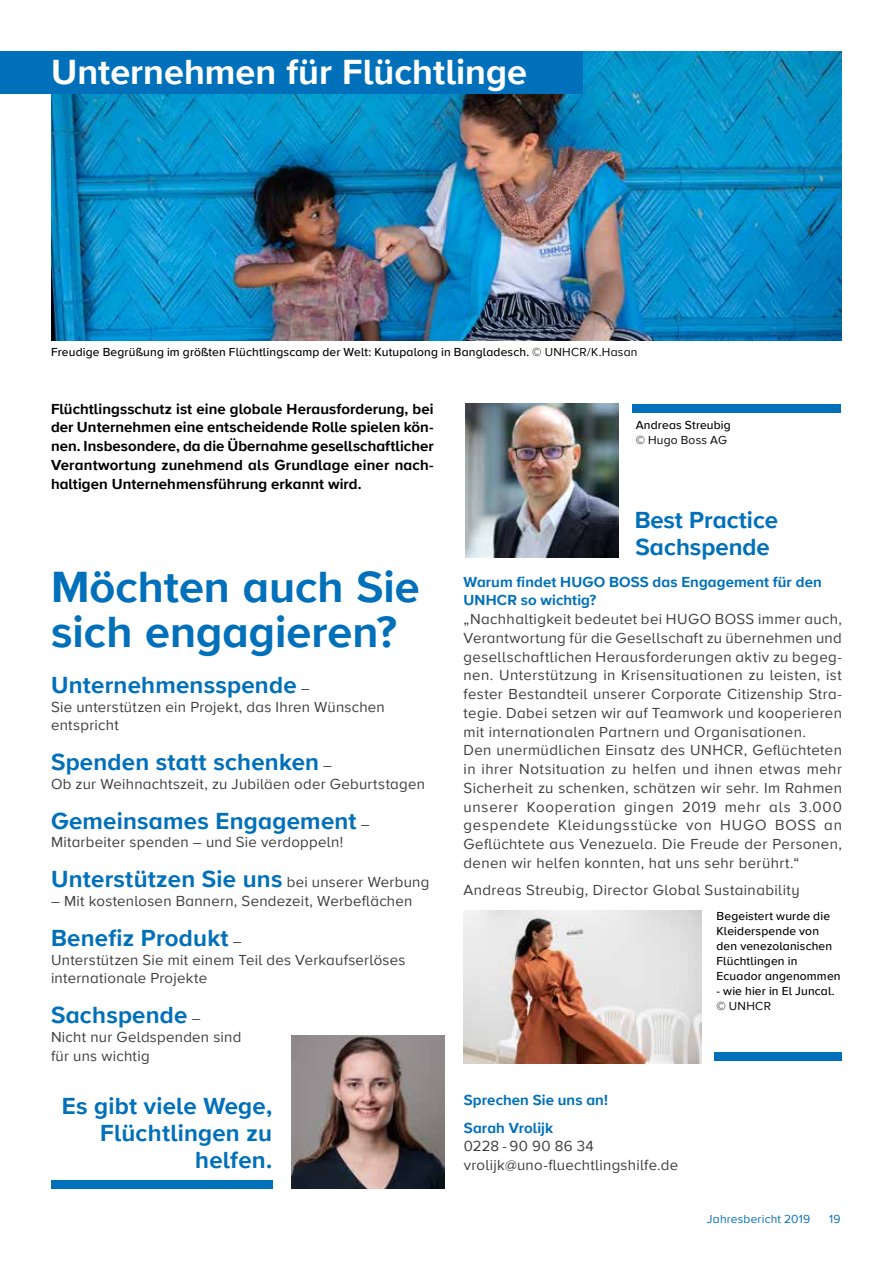
<style>
.page{position:relative;width:893px;height:1263px;background:#fff}
.page>*{position:absolute;margin:0;border:0;box-sizing:border-box;transform-origin:0 0}
.t1{font:700 45px/45px "Proxima Nova A";color:#0070ba}
.t2{font:700 36px "Proxima Nova A";color:#fff}
.t3{font:700 24px/27px "Proxima Nova A";letter-spacing:.01em;color:#0070ba;text-align:right}
.t4{font:15px/18.8px "Proxima Nova A";letter-spacing:.025em;color:#3c3c3b}
.t5{font:700 15px/18.8px "Proxima Nova A";letter-spacing:.005em;color:#000;text-align:justify}
.t6{font:700 15px/27.3px "Proxima Nova A";letter-spacing:.005em;color:#0070ba}
.t7{font:500 12px/15px "Proxima Nova A";letter-spacing:.015em;color:#000}
.t8{font:12px "Proxima Nova A";letter-spacing:.015em;color:#0070ba}
.t9{font:12px "Proxima Nova A";letter-spacing:.02em;color:#000}
.s1{font-weight:400}
.s2{font-weight:400;font-size:15px;color:#3c3c3b}
</style>
<div class="page">
<img style="left:51px;top:51px;width:791px;height:289px">
<img style="left:291px;top:1035px;width:153px;height:153px">
<div style="left:0;top:51px;width:583px;height:43px;background:#0070ba"></div>
<img style="left:466px;top:404px;width:153px;height:153px">
<img style="left:463px;top:910px;width:239px;height:153px">
<div style="left:632px;top:404px;width:209px;height:8px;background:#0070ba"></div>
<div style="left:51px;top:1180px;width:221px;height:8px;background:#0070ba"></div>
<div style="left:714px;top:1052px;width:128px;height:9px;background:#0070ba"></div>
<h2 class="t2" style="left:51px;top:45px;width:477px">Unternehmen für Flüchtlinge</h2>
<p class="t7" style="left:51px;top:344px;width:588px">Freudige Begrüßung im größten Flüchtlingscamp der Welt: Kutupalong in Bangladesch. <span class="s1">© UNHCR/K.Hasan</span></p>
<p class="t5" style="left:51px;top:399px;width:384px">Flüchtlingsschutz ist eine globale Herausforderung, bei der Unternehmen eine entscheidende Rolle spielen kön&shy;nen. Insbesondere, da die Übernahme gesellschaftlicher Verantwortung zunehmend als Grundlage einer nach&shy;haltigen Unternehmensführung erkannt wird.</p>
<h1 class="t1" style="left:51px;top:564px;width:370px">Möchten auch Sie sich engagieren?</h1>
<h3 class="t3" style="left:51px;top:671px;width:260px">Unternehmensspende <span class="s2">–</span></h3>
<p class="t4" style="left:51px;top:697px;width:335px">Sie unterstützen ein Projekt, das Ihren Wünschen entspricht</p>
<h3 class="t3" style="left:51px;top:748px;width:283px">Spenden statt schenken <span class="s2">–</span></h3>
<p class="t4" style="left:51px;top:774px;width:375px">Ob zur Weihnachtszeit, zu Jubiläen oder Geburtstagen</p>
<h3 class="t3" style="left:51px;top:807px;width:320px">Gemeinsames Engagement <span class="s2">–</span></h3>
<p class="t4" style="left:51px;top:832px;width:294px">Mitarbeiter spenden – und Sie verdoppeln!</p>
<h3 class="t3" style="left:51px;top:865px;width:380px">Unterstützen Sie uns <span class="s2">bei unserer Werbung</span></h3>
<p class="t4" style="left:51px;top:891px;width:363px">– Mit kostenlosen Bannern, Sendezeit, Werbeflächen</p>
<h3 class="t3" style="left:51px;top:924px;width:192px">Benefiz Produkt <span class="s2">–</span></h3>
<p class="t4" style="left:51px;top:949px;width:356px">Unterstützen Sie mit einem Teil des Verkaufserlöses internationale Projekte</p>
<h3 class="t3" style="left:51px;top:1001px;width:151px">Sachspende <span class="s2">–</span></h3>
<p class="t4" style="left:51px;top:1027px;width:192px">Nicht nur Geldspenden sind für uns wichtig</p>
<p class="t7" style="left:636px;top:417px;width:97px">Andreas Streubig</p>
<p class="t9" style="left:636px;top:431px;width:93px">© Hugo Boss AG</p>
<h3 class="t3" style="left:635px;top:506px;width:145px;text-align:left">Best Practice<br>Sachspende</h3>
<p class="t6" style="left:463px;top:572px;width:360px;line-height:18.8px">Warum findet HUGO BOSS das Engagement für den<br>UNHCR so wichtig?</p>
<p class="t4" style="left:463px;top:609px;width:380px">„Nachhaltigkeit bedeutet bei HUGO BOSS immer auch, Verantwortung für die Gesellschaft zu übernehmen und gesellschaftlichen Herausforderungen aktiv zu begeg&shy;nen. Unterstützung in Krisensituationen zu leisten, ist fester Bestandteil unserer Corporate Citizenship Stra&shy;tegie. Dabei setzen wir auf Teamwork und kooperieren mit internationalen Partnern und Organisationen.<br>Den unermüdlichen Einsatz des UNHCR, Geflüchteten in ihrer Notsituation zu helfen und ihnen etwas mehr Sicherheit zu schenken, schätzen wir sehr. Im Rahmen unserer Kooperation gingen 2019 mehr als 3.000 gespendete Kleidungsstücke von HUGO BOSS an Geflüchtete aus Venezuela. Die Freude der Personen, denen wir helfen konnten, hat uns sehr berührt.“</p>
<p class="t4" style="left:463px;top:880px;width:338px">Andreas Streubig, Director Global Sustainability</p>
<p class="t7" style="left:716px;top:907px;width:126px">Begeistert wurde die<br>Kleiderspende von den venezolanischen<br>Flüchtlingen in<br>Ecuador angenommen</p>
<p class="t7" style="left:716px;top:982px;width:120px">- wie hier in El Juncal.</p>
<p class="t9" style="left:716px;top:996px;width:56px">© UNHCR</p>
<h3 class="t3" style="left:62px;top:1092px;width:212px">Es gibt viele Wege,<br>Flüchtlingen zu helfen.</h3>
<p class="t6" style="left:464px;top:1086px;width:145px">Sprechen Sie uns an!<br>Sarah Vrolijk</p>
<p class="t4" style="left:464px;top:1136px;width:216px">0228 - 90 90 86 34 vrolijk@uno-fluechtlingshilfe.de</p>
<p class="t8" style="left:707px;top:1209px;width:105px">Jahresbericht 2019</p>
<p class="t8" style="left:829px;top:1210px;width:13px">19</p>
</div>
